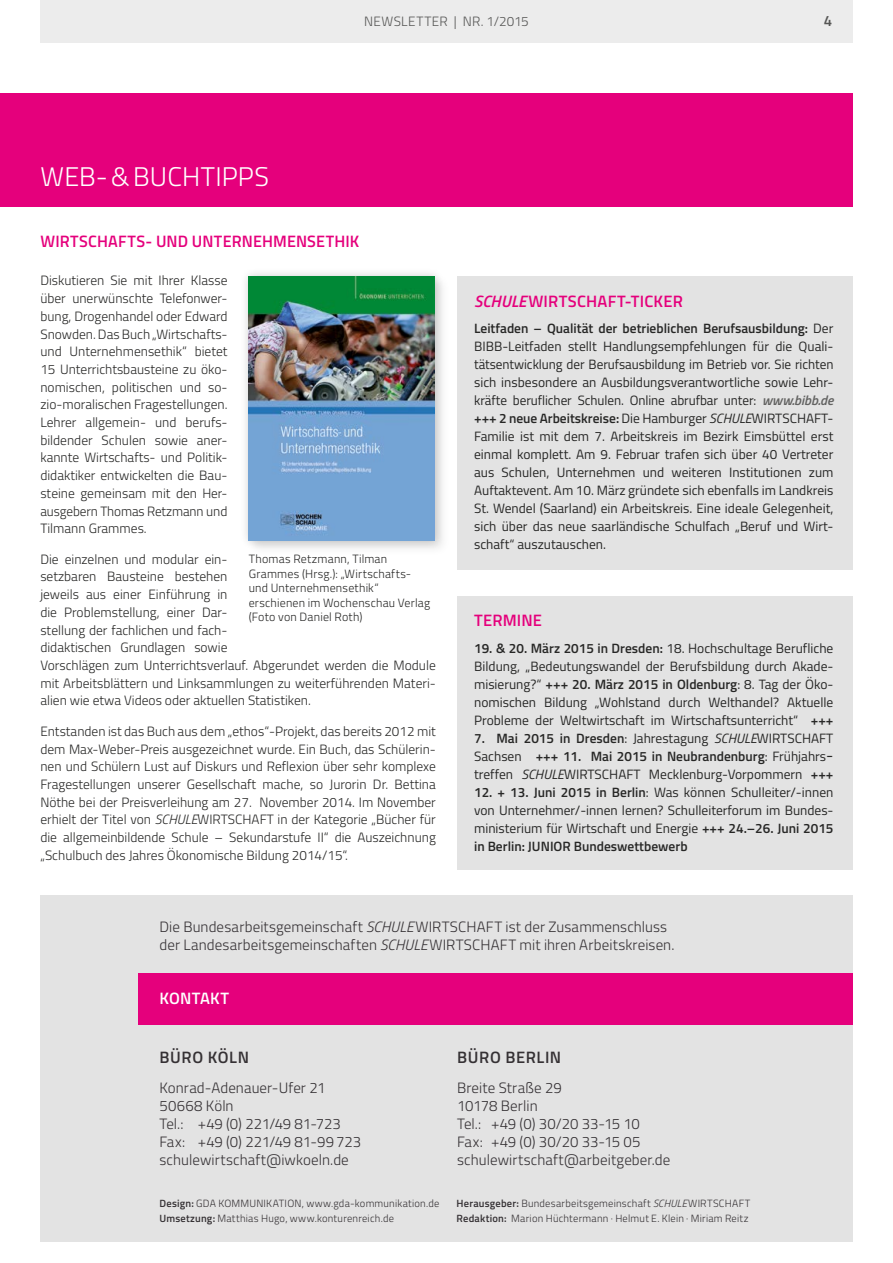
<style>
.page{position:relative;width:893px;height:1263px;background:#fff}
.page>*{position:absolute;margin:0;border:0;box-sizing:border-box;transform-origin:0 0}
.t1{font:300 27px "Titillium";letter-spacing:.005em;color:#fff}
.t2{font:600 16.5px "Titillium";letter-spacing:.01em;color:#e5007c}
.t3{font:600 16.5px "Titillium";letter-spacing:.035em;color:#353134}
.t4{font:600 16.5px "Titillium";letter-spacing:.015em;color:#fff}
.t5{font:300 15px/18px "Titillium";letter-spacing:.005em;color:#353134}
.t6{font:600 15px "Titillium";color:#565655}
.t7{font:13.5px/18px "Titillium";color:#272726;text-align:justify}
.t8{font:300 13.5px/17.7px "Titillium";color:#272726;text-align:justify}
.t9{font:300 13.5px "Titillium";letter-spacing:.015em;color:#565655}
.t10{font:300 12px/14.4px "Titillium";letter-spacing:.015em;color:#272726}
.t11{font:300 10.5px "Titillium";letter-spacing:.02em;color:#353134}
.s1{font-style:italic}
.s2{font-weight:600}
.s3{font-weight:600;font-style:italic;color:#626261}
</style>
<div class="page">
<div style="left:40px;top:0;width:813px;height:43px;background:#ececec"></div>
<div style="left:40px;top:895px;width:813px;height:347px;background:#e3e3e3"></div>
<div style="left:138px;top:973px;width:715px;height:51px;background:#e5007c"></div>
<div style="left:0;top:94px;width:853px;height:113px;background:#e5007c"></div>
<div style="left:457px;top:596px;width:396px;height:273px;background:#e3e3e3"></div>
<div style="left:457px;top:276px;width:396px;height:294px;background:#e3e3e3"></div>
<div style="left:240px;top:267px;width:205px;height:283px;background:#000;opacity:.2"></div>
<img style="left:249px;top:276px;width:186px;height:265px">
<h1 class="t1" style="left:41px;top:157px;width:230px">WEB-&amp;BUCHTIPPS</h1>
<p class="t9" style="left:364px;top:12px;width:166px">NEWSLETTER | NR. 1/2015</p>
<p class="t6" style="left:824px;top:9px;width:10px">4</p>
<p class="t2" style="left:40px;top:229px;width:320px">WIRTSCHAFTS- UND UNTERNEHMENSETHIK</p>
<p class="t8" style="left:40px;top:271px;width:189px">Diskutieren Sie mit Ihrer Klasse über unerwünschte Telefonwer&shy;bung, Drogenhandel oder Edward Snowden. Das Buch „Wirtschafts&shy;und Unternehmensethik“ bietet 15 Unterrichtsbausteine zu öko&shy;nomischen, politischen und so&shy;zio-moralischen Fragestellungen.<br>Lehrer allgemein- und berufs&shy;bildender Schulen sowie aner&shy;kannte Wirtschafts- und Politik&shy;didaktiker entwickelten die Bau&shy;steine gemeinsam mit den Her&shy;ausgebern Thomas Retzmann und Tilmann Grammes.</p>
<p class="t8" style="left:40px;top:549px;width:397px;text-align:left">Die einzelnen und modular ein-<br>setzbaren Bausteine bestehen<br>jeweils aus einer Einführung in<br>die Problemstellung, einer Dar-<br>stellung der fachlichen und fach-<br>didaktischen Grundlagen sowie<br>Vorschlägen zum Unterrichtsverlauf. Abgerundet werden die Module mit Arbeitsblättern und Linksammlungen zu weiterführenden Materi&shy;alien wie etwa Videos oder aktuellen Statistiken.</p>
<p class="t8" style="left:40px;top:721px;width:397px">Entstanden ist das Buch aus dem „ethos“-Projekt, das bereits 2012 mit dem Max-Weber-Preis ausgezeichnet wurde. Ein Buch, das Schülerin&shy;nen und Schülern Lust auf Diskurs und Reflexion über sehr komplexe Fragestellungen unserer Gesellschaft mache, so Jurorin Dr. Bettina Nöthe bei der Preisverleihung am 27. November 2014. Im November erhielt der Titel von <span class="s1">SCHULE</span>WIRTSCHAFT in der Kategorie „Bücher für die allgemeinbildende Schule – Sekundarstufe II“ die Auszeichnung „Schulbuch des Jahres Ökonomische Bildung 2014/15“.</p>
<p class="t10" style="left:249px;top:551px;width:183px">Thomas Retzmann, Tilman<br>Grammes (Hrsg.): „Wirtschafts&shy;und Unternehmensethik“ erschienen im Wochenschau Verlag (Foto von Daniel Roth)</p>
<p class="t2" style="left:474px;top:288px;width:210px"><span class="s1">SCHULE</span>WIRTSCHAFT-TICKER</p>
<p class="t7" style="left:474px;top:319px;width:361px"><span class="s2">Leitfaden – Qualität der betrieblichen Berufsausbildung:</span> Der BIBB-Leitfaden stellt Handlungsempfehlungen für die Quali&shy;tätsentwicklung der Berufsausbildung im Betrieb vor. Sie richten sich insbesondere an Ausbildungsverantwortliche sowie Lehr&shy;kräfte beruflicher Schulen. Online abrufbar unter: <span class="s3">www.bibb.de </span><span class="s2">+++ 2 neue Arbeitskreise:</span> Die Hamburger <span class="s1">SCHULE</span>WIRTSCHAFT-Familie ist mit dem 7. Arbeitskreis im Bezirk Eimsbüttel erst einmal komplett. Am 9. Februar trafen sich über 40 Vertreter aus Schulen, Unternehmen und weiteren Institutionen zum Auftaktevent. Am 10. März gründete sich ebenfalls im Landkreis St. Wendel (Saarland) ein Arbeitskreis. Eine ideale Gelegenheit, sich über das neue saarländische Schulfach „Beruf und Wirt&shy;schaft“ auszutauschen.</p>
<p class="t2" style="left:474px;top:608px;width:69px">TERMINE</p>
<p class="t7" style="left:474px;top:638px;width:361px"><span class="s2">19. &amp; 20. März 2015 in Dresden:</span> 18. Hochschultage Berufliche Bildung, „Bedeutungswandel der Berufsbildung durch Akade&shy;misierung?“ <span class="s2">+++ 20. März 2015 in Oldenburg</span>: 8. Tag der Öko&shy;nomischen Bildung „Wohlstand durch Welthandel? Aktuelle Probleme der Weltwirtschaft im Wirtschaftsunterricht“ <span class="s2">+++</span></p>
<p class="t7" style="left:474px;top:728px;width:361px;text-align:left"><span class="s2">7. Mai 2015 in Dresden</span>: Jahrestagung <span class="s1">SCHULE</span>WIRTSCHAFT<br>Sachsen <span class="s2">+++ 11. Mai 2015 in Neubrandenburg</span>: Frühjahrs&shy;treffen <span class="s1">SCHULE</span>WIRTSCHAFT Mecklenburg-Vorpommern <span class="s2">+++</span></p>
<p class="t7" style="left:474px;top:782px;width:361px;text-align:left"><span class="s2">12. + 13. Juni 2015 in Berlin</span>: Was können Schulleiter/-innen von Unternehmer/-innen lernen? Schulleiterforum im Bundes&shy;ministerium für Wirtschaft und Energie <span class="s2">+++ 24.–26. Juni 2015 in Berlin: JUNIOR Bundeswettbewerb</span></p>
<p class="t5" style="left:159px;top:917px;width:517px">Die Bundesarbeitsgemeinschaft <span class="s1">SCHULE</span>WIRTSCHAFT ist der Zusammenschluss der Landesarbeitsgemeinschaften <span class="s1">SCHULE</span>WIRTSCHAFT mit ihren Arbeitskreisen.</p>
<p class="t4" style="left:160px;top:985px;width:71px">KONTAKT</p>
<p class="t3" style="left:160px;top:1044px;width:91px">BÜRO KÖLN</p>
<p class="t5" style="left:159px;top:1078px;width:203px">Konrad-Adenauer-Ufer 21<br>50668 Köln<br>Tel.: +49 (0) 221/49 81-723<br>Fax: +49 (0) 221/49 81-99723 schulewirtschaft@iwkoeln.de</p>
<p class="t3" style="left:457px;top:1044px;width:106px">BÜRO BERLIN</p>
<p class="t5" style="left:457px;top:1078px;width:215px">Breite Straße 29<br>10178 Berlin<br>Tel.: +49 (0) 30/20 33-15 10<br>Fax: +49 (0) 30/20 33-15 05 schulewirtschaft@arbeitgeber.de</p>
<p class="t11" style="left:159px;top:1195px;width:282px"><span class="s2">Design:</span> GDA KOMMUNIKATION, www.gda-kommunikation.de</p>
<p class="t11" style="left:456px;top:1195px;width:295px"><span class="s2">Herausgeber:</span> Bundesarbeitsgemeinschaft <span class="s1">SCHULE</span>WIRTSCHAFT</p>
<p class="t11" style="left:159px;top:1210px;width:236px"><span class="s2">Umsetzung:</span> Matthias Hugo, www.konturenreich.de</p>
<p class="t11" style="left:456px;top:1210px;width:293px"><span class="s2">Redaktion:</span> Marion Hüchtermann · Helmut E. Klein · Miriam Reitz</p>
</div>
